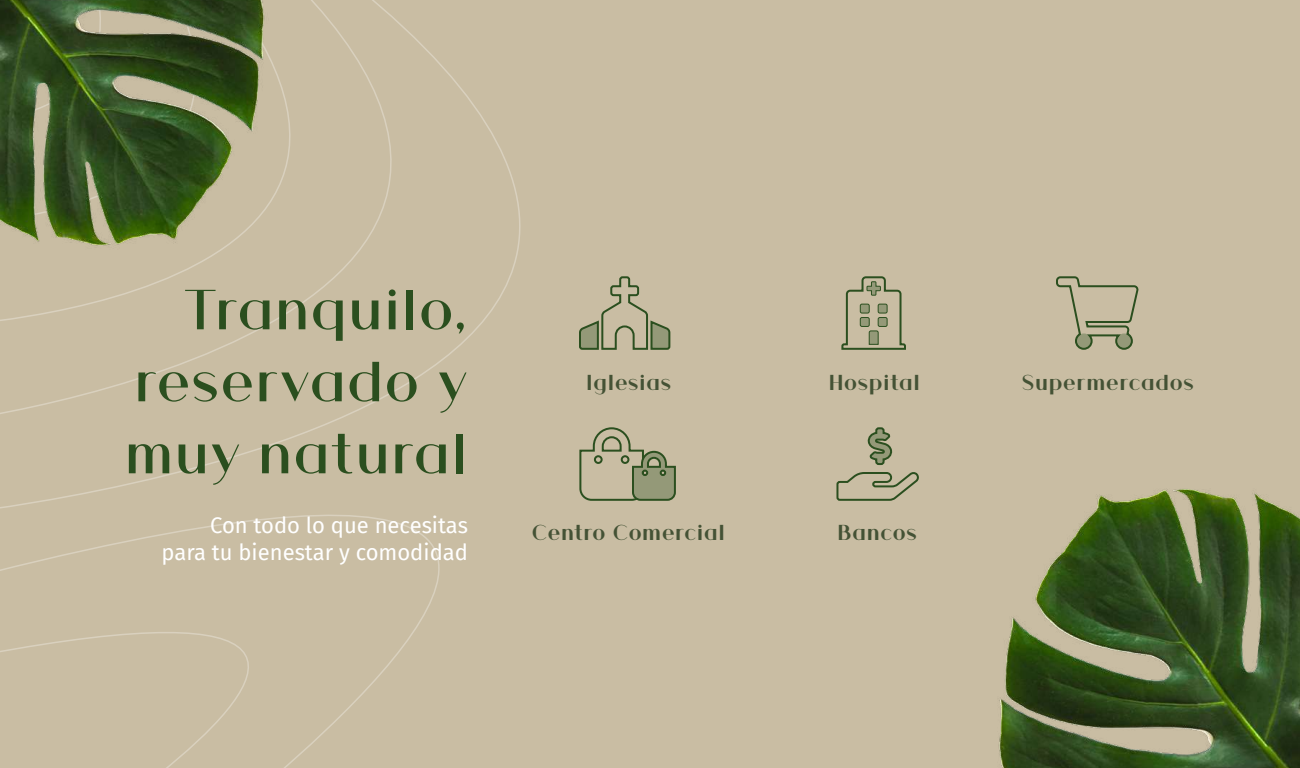
<style>
.page{position:relative;width:1300px;height:768px;background:#fff}
.page>*{position:absolute;margin:0;border:0;box-sizing:border-box;transform-origin:0 0}
.t1{font:60px/72px "Athena";color:#2b4f1f;text-align:justify}
.t2{font:700 23px "Athena";color:#445235}
.t3{font:22px/26.4px "Fira Sans";color:#fff;text-align:right}
</style>
<div class="page">
<div style="left:531px;top:0;width:769px;height:768px;background:#c9bda3"></div>
<img style="left:980px;top:322px;width:320px;height:446px">
<div style="left:0;top:0;width:531px;height:768px;background:#c9bda3"></div>
<svg style="left:840px;top:275px;width:67px;height:76px;background:#ada98b"></svg>
<svg style="left:578px;top:275px;width:93px;height:76px;background:#afab8e"></svg>
<svg style="left:835px;top:426px;width:86px;height:76px;background:#b4ae91"></svg>
<svg style="left:578px;top:426px;width:99px;height:76px;background:#a9a789"></svg>
<svg style="left:1055px;top:275px;width:85px;height:76px;background:#b3ad90"></svg>
<img style="left:0;top:0;width:281px;height:393px">
<h1 class="t1" style="left:124px;top:272px;width:345px;text-indent:58px">Tranquilo, reservado y muy natural</h1>
<p class="t3" style="left:162px;top:512px;width:308px">Con todo lo que necesitas para tu bienestar y comodidad</p>
<p class="t2" style="left:586px;top:367px;width:87px">Iglesias</p>
<p class="t2" style="left:828px;top:367px;width:93px">Hospital</p>
<p class="t2" style="left:1021px;top:367px;width:174px">Supermercados</p>
<p class="t2" style="left:532px;top:516px;width:195px">Centro Comercial</p>
<p class="t2" style="left:837px;top:516px;width:81px">Bancos</p>
</div>
